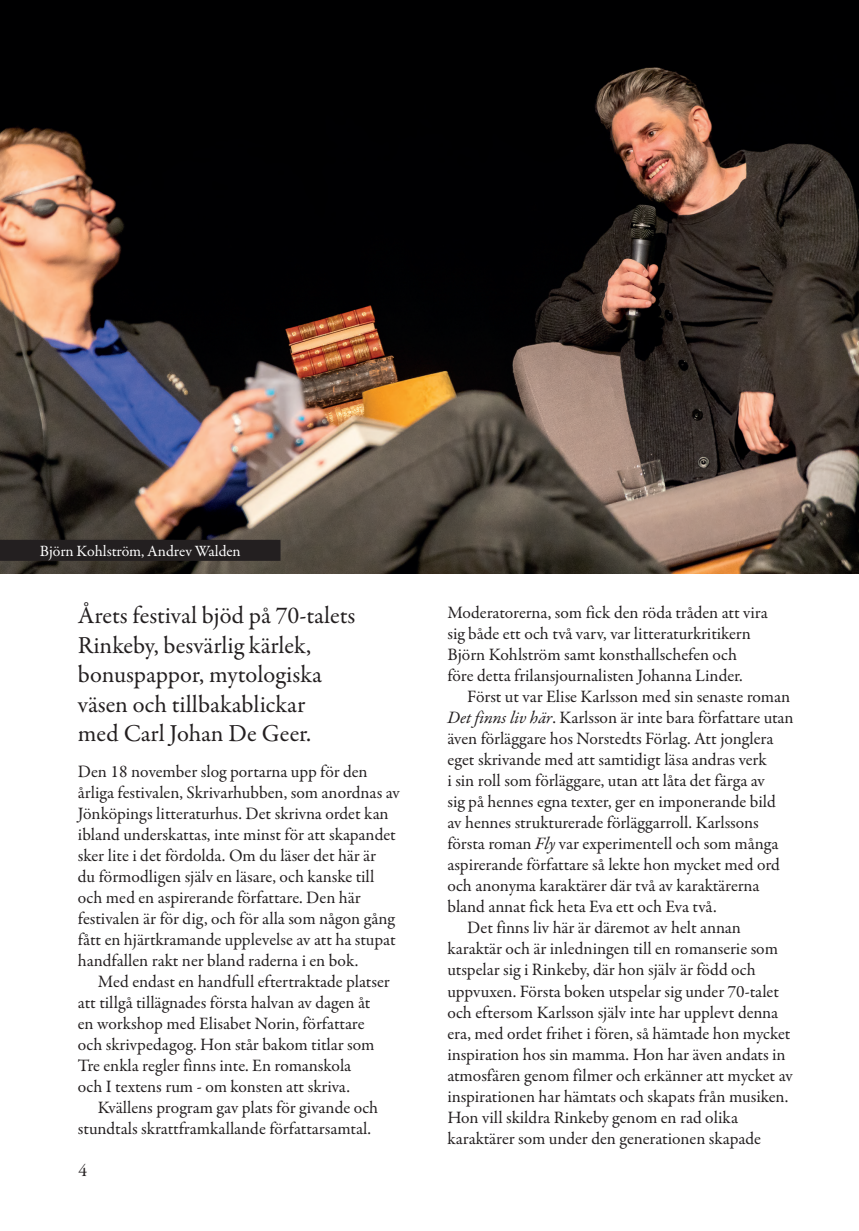
<style>
.page{position:relative;width:859px;height:1231px;background:#fff}
.page>*{position:absolute;margin:0;border:0;box-sizing:border-box;transform-origin:0 0}
.t1{font:24.5px/29.4px "Garamond Premr Pro";color:#231f20}
.t2{font:17.5px/21px "Garamond Premr Pro";letter-spacing:-.005em;color:#231f20}
.t3{font:15.75px "Garamond Premr Pro";color:#fff}
.s1{font-style:italic}
</style>
<div class="page">
<img style="left:0;top:0;width:858px;height:573px">
<div style="left:0;top:540px;width:280px;height:21px;background:#231f20"></div>
<p class="t3" style="left:40px;top:541px;width:202px">Björn Kohlström, Andrev Walden</p>
<h1 class="t1" style="left:78px;top:601px;width:279px">Årets festival bjöd på 70-talets<br>Rinkeby, besvärlig kärlek, bonuspappor, mytologiska väsen och tillbakablickar<br>med Carl Johan De Geer.</h1>
<p class="t2" style="left:78px;top:761px;width:323px">Den 18 november slog portarna upp för den årliga festivalen, Skrivarhubben, som anordnas av Jönköpings litteraturhus. Det skrivna ordet kan ibland underskattas, inte minst för att skapandet sker lite i det fördolda. Om du läser det här är<br>du förmodligen själv en läsare, och kanske till och med en aspirerande författare. Den här festivalen är för dig, och för alla som någon gång fått en hjärtkramande upplevelse av att ha stupat handfallen rakt ner bland raderna i en bok.</p>
<p class="t2" style="left:78px;top:971px;width:313px;text-indent:20px">Med endast en handfull eftertraktade platser att tillgå tillägnades första halvan av dagen åt en workshop med Elisabet Norin, författare och skrivpedagog. Hon står bakom titlar som Tre enkla regler finns inte. En romanskola<br>och I textens rum - om konsten att skriva.</p>
<p class="t2" style="left:78px;top:1097px;width:301px;text-indent:20px">Kvällens program gav plats för givande och stundtals skrattframkallande författarsamtal.</p>
<p class="t2" style="left:78px;top:1159px;width:10px">4</p>
<p class="t2" style="left:447px;top:602px;width:322px">Moderatorerna, som fick den röda tråden att vira sig både ett och två varv, var litteraturkritikern Björn Kohlström samt konsthallschefen och<br>före detta frilansjournalisten Johanna Linder.</p>
<p class="t2" style="left:467px;top:686px;width:324px">Först ut var Elise Karlsson med sin senaste roman</p>
<p class="t2" style="left:447px;top:707px;width:347px"><span class="s1">Det finns liv här</span>. Karlsson är inte bara författare utan</p>
<p class="t2" style="left:447px;top:728px;width:327px">även förläggare hos Norstedts Förlag. Att jonglera</p>
<p class="t2" style="left:447px;top:749px;width:321px">eget skrivande med att samtidigt läsa andras verk</p>
<p class="t2" style="left:447px;top:770px;width:319px">i sin roll som förläggare, utan att låta det färga av</p>
<p class="t2" style="left:447px;top:791px;width:330px">sig på hennes egna texter, ger en imponerande bild</p>
<p class="t2" style="left:447px;top:812px;width:313px">av hennes strukturerade förläggarroll. Karlssons</p>
<p class="t2" style="left:447px;top:833px;width:332px">första roman <span class="s1">Fly</span> var experimentell och som många</p>
<p class="t2" style="left:447px;top:854px;width:334px">aspirerande författare så lekte hon mycket med ord</p>
<p class="t2" style="left:447px;top:875px;width:313px">och anonyma karaktärer där två av karaktärerna</p>
<p class="t2" style="left:447px;top:896px;width:270px">bland annat fick heta Eva ett och Eva två.</p>
<p class="t2" style="left:467px;top:917px;width:275px">Det finns liv här är däremot av helt annan</p>
<p class="t2" style="left:447px;top:938px;width:332px">karaktär och är inledningen till en romanserie som</p>
<p class="t2" style="left:447px;top:959px;width:309px">utspelar sig i Rinkeby, där hon själv är född och</p>
<p class="t2" style="left:447px;top:980px;width:333px">uppvuxen. Första boken utspelar sig under 70-talet</p>
<p class="t2" style="left:447px;top:1001px;width:332px">och eftersom Karlsson själv inte har upplevt denna</p>
<p class="t2" style="left:447px;top:1022px;width:344px">era, med ordet frihet i fören, så hämtade hon mycket</p>
<p class="t2" style="left:447px;top:1043px;width:339px">inspiration hos sin mamma. Hon har även andats in</p>
<p class="t2" style="left:447px;top:1064px;width:347px">atmosfären genom filmer och erkänner att mycket av</p>
<p class="t2" style="left:447px;top:1085px;width:342px">inspirationen har hämtats och skapats från musiken.</p>
<p class="t2" style="left:447px;top:1106px;width:292px">Hon vill skildra Rinkeby genom en rad olika</p>
<p class="t2" style="left:447px;top:1127px;width:315px">karaktärer som under den generationen skapade</p>
</div>
